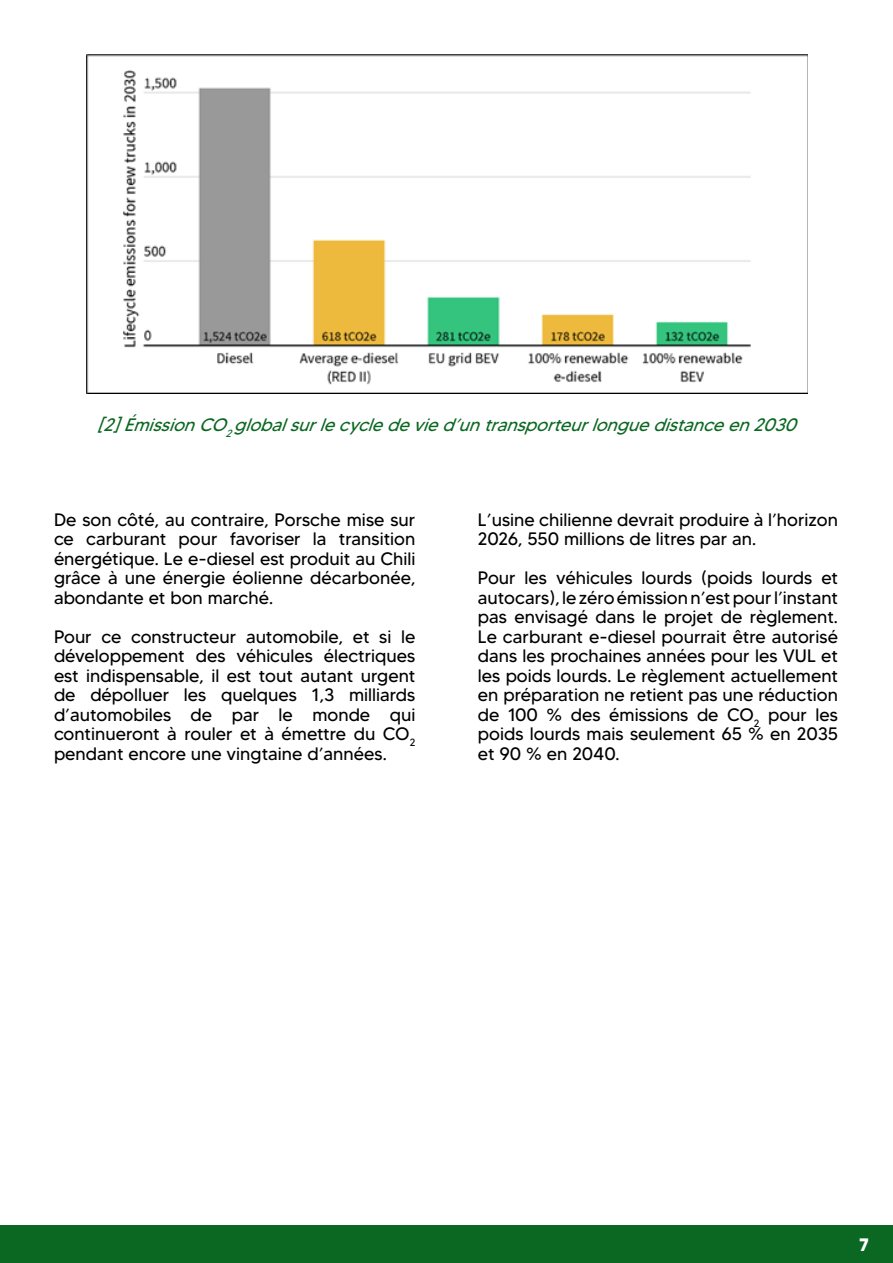
<style>
.page{position:relative;width:893px;height:1263px;background:#fff}
.page>*{position:absolute;margin:0;border:0;box-sizing:border-box;transform-origin:0 0}
.t1{font:18px/19.5px "MADETOMMY";color:#000;text-align:justify}
.t2{font:italic 18px "MADETOMMY";color:#0b6822}
.t3{font:700 18px "MADETOMMY";color:#fff}
</style>
<div class="page">
<div style="left:0;top:1225px;width:893px;height:38px;background:#0b6822"></div>
<img style="left:86px;top:55px;width:721px;height:338px">
<p class="t2" style="left:97px;top:414px;width:708px">[2]ÉmissionCO<sub>2</sub>globalsurlecycledevied’untransporteurlonguedistanceen2030</p>
<p class="t1" style="left:54px;top:510px;width:363px">De son côté, au contraire, Porsche mise sur ce carburant pour favoriser la transition énergétique. Le e-diesel est produit au Chili grâce à une énergie éolienne décarbonée, abondante et bon marché.</p>
<p class="t1" style="left:54px;top:627px;width:363px">Pour ce constructeur automobile, et si le développement des véhicules électriques est indispensable, il est tout autant urgent de dépolluer les quelques 1,3 milliards d’automobiles de par le monde qui continueront à rouler et à émettre du CO<sub>2 </sub>pendant encore une vingtaine d’années.</p>
<p class="t1" style="left:478px;top:510px;width:362px">L’usine chilienne devrait produire à l’horizon<br>2026, 550 millions de litres par an.</p>
<p class="t1" style="left:478px;top:568px;width:362px">Pour les véhicules lourds (poids lourds et autocars), le zéro émission n’est pour l’instant pas envisagé dans le projet de règlement.<br>Le carburant e-diesel pourrait être autorisé dans les prochaines années pour les VUL et les poids lourds. Le règlement actuellement en préparation ne retient pas une réduction de 100 % des émissions de CO<sub>2</sub> pour les poids lourds mais seulement 65 % en 2035 et 90 % en 2040.</p>
<p class="t3" style="left:859px;top:1233px;width:11px">7</p>
</div>
